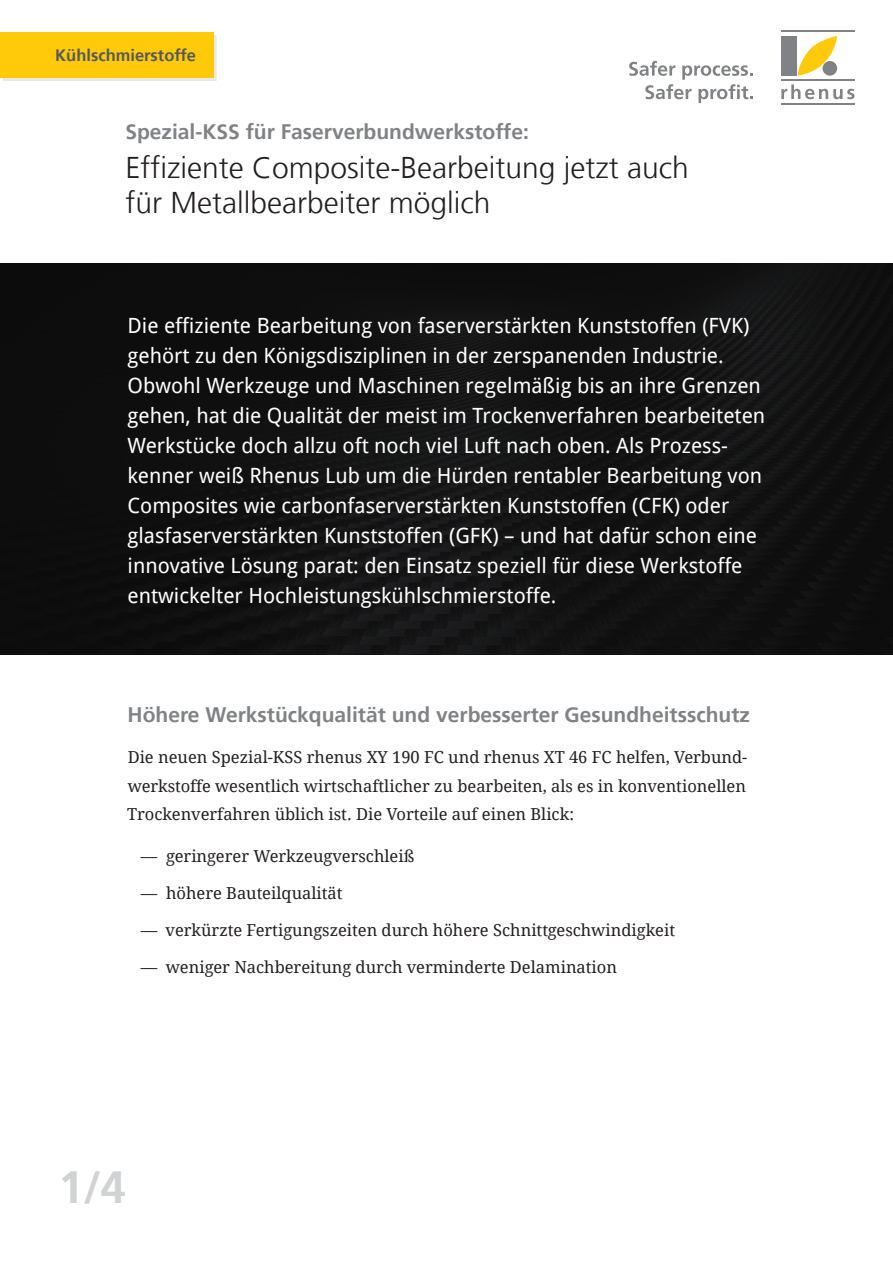
<style>
.page{position:relative;width:893px;height:1263px;background:#fff}
.page>*{position:absolute;margin:0;border:0;box-sizing:border-box;transform-origin:0 0}
.Fließtext{font:700 45px "Frutiger 65";color:#d1d2d4}
.Dach{font:300 30px/34.5px "Frutiger";color:#231f20}
.Einleitungstext{font:21px/30px "Droid Sans";color:#fff}
.Unterüberschrift{font:700 21px "Frutiger 65";color:#808285}
.Dach-2{font:700 21px "Frutiger 65";color:#808285}
.Fließtext-2{font:16.5px/28.5px "Droid Serif";color:#231f20;text-align:justify}
.Rubrum{font:700 16.5px "Frutiger 65";color:#57585a}
</style>
<div class="page">
<img style="left:0;top:264px;width:893px;height:391px">
<div style="left:3px;top:35px;width:213px;height:46px;background:#231f20;opacity:.1"></div>
<div style="left:0;top:32px;width:213px;height:46px;background:#feca0a"></div>
<svg style="left:781px;top:84px;width:73px;height:15px"></svg>
<svg style="left:797px;top:36px;width:40px;height:40px"></svg>
<div style="left:781px;top:36px;width:16px;height:40px;background:#808285"></div>
<div style="left:822px;top:61px;width:15px;height:15px;background:#808285;border-radius:50%"></div>
<hr style="left:781px;top:31px;width:73px;height:1px;background:#808285">
<hr style="left:781px;top:80px;width:73px;height:1px;background:#808285">
<hr style="left:781px;top:103px;width:73px;height:1px;background:#808285">
<svg style="left:629px;top:61px;width:124px;height:42px"></svg>
<p class="Rubrum" style="left:55px;top:45px;width:142px">Kühlschmierstoffe</p>
<p class="Dach-2" style="left:125px;top:120px;width:405px">Spezial-KSS für Faserverbundwerkstoffe:</p>
<p class="Dach" style="left:125px;top:151px;width:565px">Effiziente Composite-Bearbeitung jetzt auch für Metallbearbeiter möglich</p>
<p class="Einleitungstext" style="left:128px;top:311px;width:639px">Die effiziente Bearbeitung von faserverstärkten Kunststoffen (FVK) gehört zu den Königsdisziplinen in der zerspanenden Industrie.<br>Obwohl Werkzeuge und Maschinen regelmäßig bis an ihre Grenzen gehen, hat die Qualität der meist im Trockenverfahren bearbeiteten Werkstücke doch allzu oft noch viel Luft nach oben. Als Prozess&shy;kenner weiß Rhenus Lub um die Hürden rentabler Bearbeitung von Composites wie carbonfaserverstärkten Kunststoffen (CFK) oder glasfaserverstärkten Kunststoffen (GFK) – und hat dafür schon eine innovative Lösung parat: den Einsatz speziell für diese Werkstoffe entwickelter Hochleistungskühlschmierstoffe.</p>
<p class="Unterüberschrift" style="left:128px;top:702px;width:624px">Höhere Werkstückqualität und verbesserter Gesundheitsschutz</p>
<p class="Fließtext-2" style="left:127px;top:743px;width:622px">Die neuen Spezial-KSS rhenus XY 190 FC und rhenus XT 46 FC helfen, Verbund&shy;werkstoffe wesentlich wirtschaftlicher zu bearbeiten, als es in konventionellen Trockenverfahren üblich ist. Die Vorteile auf einen Blick:</p>
<p class="Fließtext-2" style="left:141px;top:841px;width:275px">— geringerer Werkzeugverschleiß</p>
<p class="Fließtext-2" style="left:141px;top:878px;width:203px">— höhere Bauteilqualität</p>
<p class="Fließtext-2" style="left:141px;top:915px;width:536px">— verkürzte Fertigungszeiten durch höhere Schnittgeschwindigkeit</p>
<p class="Fließtext-2" style="left:141px;top:952px;width:478px">— weniger Nachbereitung durch verminderte Delamination</p>
<p class="Fließtext" style="left:58px;top:1161px;width:69px">1/4</p>
</div>
